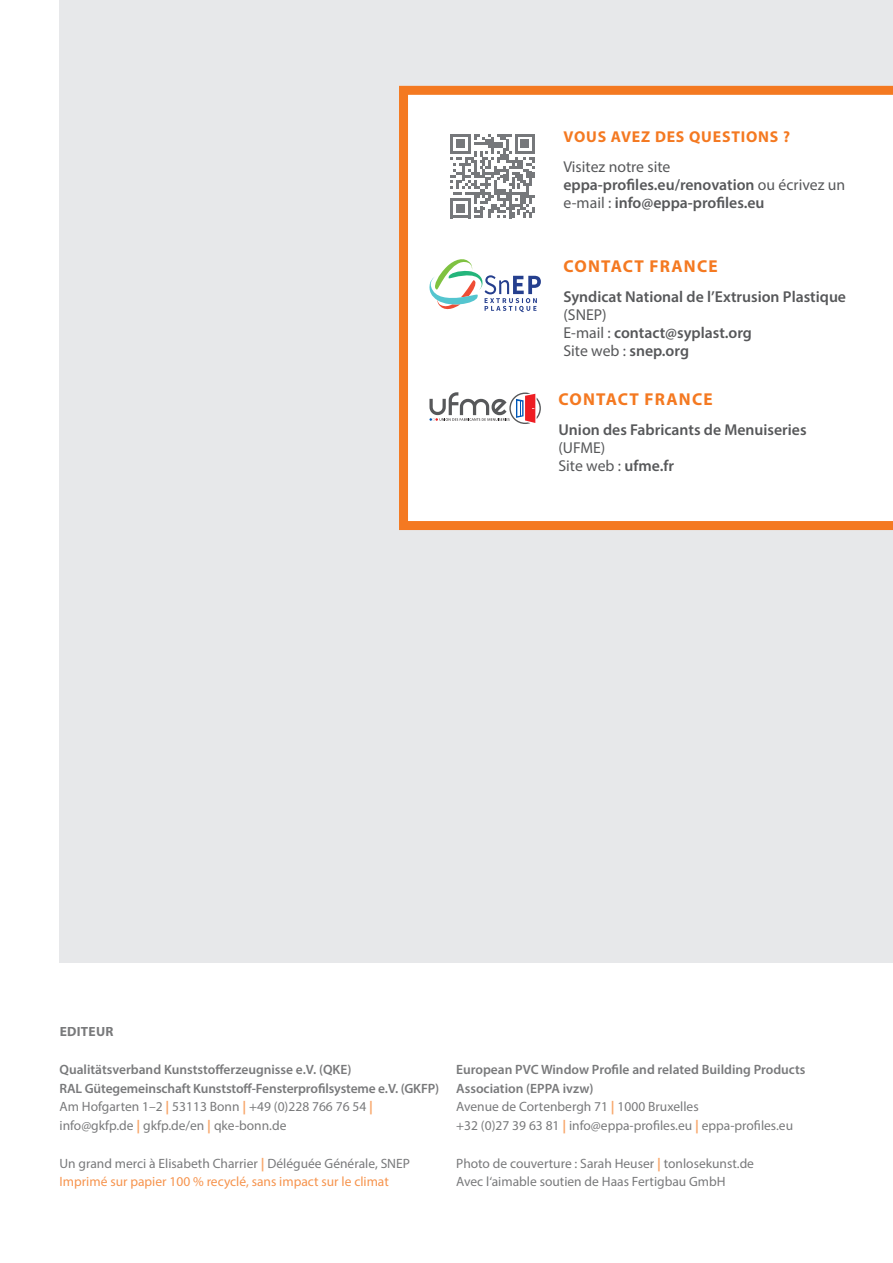
<style>
.page{position:relative;width:893px;height:1263px;background:#fff}
.page>*{position:absolute;margin:0;border:0;box-sizing:border-box;transform-origin:0 0}
.Headline_11_5pt{font:700 17.25px "Myriad Pro";letter-spacing:.07em;color:#f47921}
.Headline_11_5pt-2{font:600 15.75px/18px "Myriad Pro";color:#57585a}
.Headline_11_5pt-3{font:700 15.75px/30px "Myriad Pro";letter-spacing:.05em;color:#f47921}
.Headline_11_5pt-4{font:15.75px "Myriad Pro";color:#57585a}
.t1{font:13.5px/18.8px "Myriad Pro";color:#57585a}
.t2{font:600 13.5px/18.8px "Myriad Pro";letter-spacing:-.01em;color:#57585a}
.t3{font:700 13.5px "Myriad Pro";letter-spacing:.02em;color:#57585a}
.s1{font-weight:400;color:#57585a}
.s2{font-weight:400}
.s3{font-weight:600}
.s4{font-weight:700;color:#f69146}
.s5{color:#f47921}
</style>
<div class="page">
<div style="left:60px;top:0;width:833px;height:963px;background:#e7e8ea"></div>
<div style="left:399px;top:86px;width:494px;height:444px;background:#fff"></div>
<svg style="left:450px;top:134px;width:85px;height:84px;background:#b7b8ba"></svg>
<svg style="left:429px;top:259px;width:112px;height:53px;background:#d6e0e2"></svg>
<svg style="left:429px;top:392px;width:112px;height:32px;background:#d4c5c8"></svg>
<p class="Headline_11_5pt-3" style="left:563px;top:121px;width:228px">VOUS AVEZ DES QUESTIONS ?<br><span class="s1">Visitez notre site</span></p>
<p class="Headline_11_5pt-2" style="left:563px;top:175px;width:283px">eppa-profiles.eu/renovation <span class="s2">ou écrivez un e-mail :</span> info@eppa-profiles.eu</p>
<p class="Headline_11_5pt" style="left:564px;top:255px;width:156px">CONTACT FRANCE</p>
<p class="Headline_11_5pt-2" style="left:563px;top:287px;width:284px">Syndicat National de l’Extrusion Plastique <span class="s2">(SNEP)</span></p>
<p class="Headline_11_5pt-2" style="left:563px;top:323px;width:190px"><span class="s2">E-mail :</span> contact@syplast.org</p>
<p class="Headline_11_5pt-4" style="left:563px;top:341px;width:127px">Site web : <span class="s3">snep.org</span></p>
<p class="Headline_11_5pt" style="left:559px;top:388px;width:156px">CONTACT FRANCE</p>
<p class="Headline_11_5pt-2" style="left:558px;top:420px;width:250px">Union des Fabricants de Menuiseries <span class="s2">(UFME)</span></p>
<p class="Headline_11_5pt-4" style="left:558px;top:456px;width:117px">Site web : <span class="s3">ufme.fr</span></p>
<p class="t3" style="left:60px;top:1023px;width:55px">EDITEUR</p>
<p class="t2" style="left:60px;top:1059px;width:381px">Qualitätsverband Kunststofferzeugnisse e.V. (QKE)<br>RAL Gütegemeinschaft Kunststoff-Fensterprofilsysteme e.V. (GKFP)<br><span class="s2">Am Hofgarten 1–2</span> <span class="s4">|</span> <span class="s2">53113 Bonn</span> <span class="s4">|</span> <span class="s2">+49 (0)228 766 76 54</span> <span class="s4">| </span><span class="s2">info@gkfp.de</span> <span class="s4">|</span> <span class="s2">gkfp.de/en</span> <span class="s4">|</span> <span class="s2">qke-bonn.de</span></p>
<p class="t1" style="left:60px;top:1153px;width:352px">Un grand merci à Elisabeth Charrier <span class="s4">|</span> Déléguée Générale, SNEP<br><span class="s5">Imprimé sur papier 100 % recyclé, sans impact sur le climat</span></p>
<p class="t1" style="left:456px;top:1060px;width:351px"><span class="s3">European PVC Window Profile and related Building Products Association (EPPA ivzw)<br></span>Avenue de Cortenbergh 71 <span class="s4">|</span> 1000 Bruxelles<br>+32 (0)27 39 63 81 <span class="s4">|</span> info@eppa-profiles.eu <span class="s4">|</span> eppa-profiles.eu</p>
<p class="t1" style="left:456px;top:1153px;width:299px">Photo de couverture : Sarah Heuser <span class="s4">|</span> tonlosekunst.de<br>Avec l‘aimable soutien de Haas Fertigbau GmbH</p>
</div>
